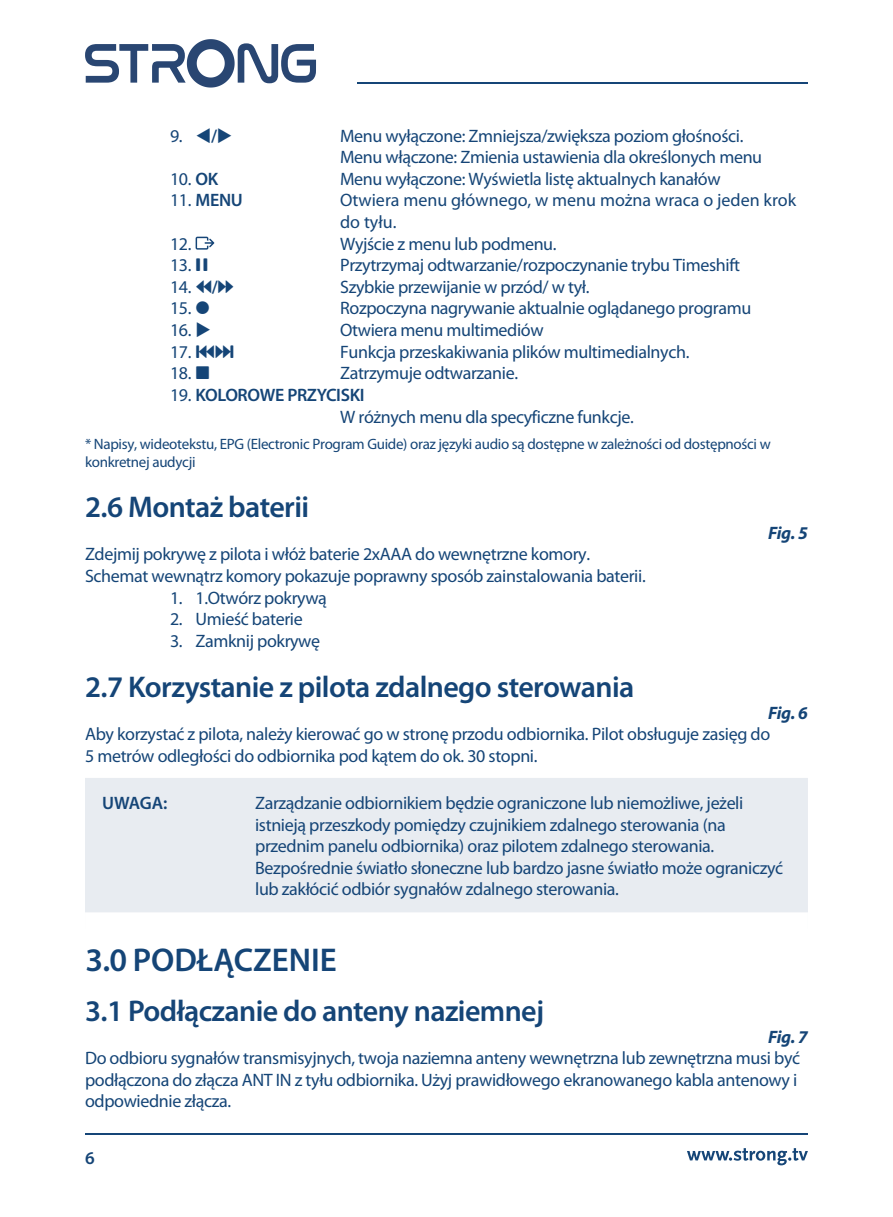
<style>
.page{position:relative;width:893px;height:1217px;background:#fff}
.page>*{position:absolute;margin:0;border:0;box-sizing:border-box;transform-origin:0 0}
.t1{font:600 33px "Myriad Pro";color:#154577}
.t2{font:600 30px "Myriad Pro";letter-spacing:-.02em;color:#154577}
.t3{font:18px/21.6px "Myriad Pro";letter-spacing:-.02em;color:#154577}
.t4{font:18px/21.6px "Myriad Pro";color:#154577}
.t5{font:italic 700 18px "Myriad Pro";letter-spacing:-.02em;color:#154577}
.t6{font:600 18px "Myriad Pro";letter-spacing:-.02em;color:#154577}
.t7{font:15px/18px "Myriad Pro";letter-spacing:-.02em;color:#154577}
.s1{font-weight:600}
.s2{font-weight:400}
.s3{font-family:"Guifxv 2 Transports"}
</style>
<div class="page">
<div style="left:85px;top:777px;width:723px;height:150px;background:#e8ecf1"></div>
<div style="left:85px;top:912px;width:723px;height:105px;background:#fff"></div>
<svg style="left:196px;top:236px;width:18px;height:13px"></svg>
<hr style="left:358px;top:83px;width:450px;height:1px;background:#154577">
<svg style="left:85px;top:39px;width:231px;height:48px"></svg>
<hr style="left:86px;top:1132px;width:722px;height:1px;background:#154577">
<svg style="left:687px;top:1148px;width:121px;height:16px"></svg>
<p class="t3" style="left:170px;top:125px;width:64px">9. ▼<span class="s1">/</span>◆</p>
<p class="t3" style="left:340px;top:125px;width:424px">Menu wyłączone: Zmniejsza/zwiększa poziom głośności.<br>Menu włączone: Zmienia ustawienia dla określonych menu</p>
<p class="t3" style="left:170px;top:168px;width:50px">10. <span class="s1">OK</span></p>
<p class="t3" style="left:340px;top:168px;width:382px">Menu wyłączone: Wyświetla listę aktualnych kanałów</p>
<p class="t6" style="left:170px;top:189px;width:74px"><span class="s2">11.</span> MENU</p>
<p class="t4" style="left:340px;top:190px;width:457px">Otwiera menu głównego, w menu można wraca o jeden krok do tyłu.</p>
<p class="t3" style="left:170px;top:233px;width:23px">12.</p>
<p class="t3" style="left:340px;top:233px;width:218px">Wyjście z menu lub podmenu.</p>
<p class="t3" style="left:170px;top:255px;width:40px">13. <span class="s3">2</span></p>
<p class="t3" style="left:340px;top:255px;width:401px">Przytrzymaj odtwarzanie/rozpoczynanie trybu Timeshift</p>
<p class="t3" style="left:170px;top:276px;width:66px">14. <span class="s3">5</span><span class="s1">/</span><span class="s3">6</span></p>
<p class="t3" style="left:340px;top:276px;width:251px">Szybkie przewijanie w przód/ w tył.</p>
<p class="t3" style="left:170px;top:298px;width:41px">15. <span class="s3">4</span></p>
<p class="t3" style="left:340px;top:298px;width:413px">Rozpoczyna nagrywanie aktualnie oglądanego programu</p>
<p class="t3" style="left:170px;top:319px;width:43px">16. ◆</p>
<p class="t3" style="left:340px;top:319px;width:205px">Otwiera menu multimediów</p>
<p class="t3" style="left:170px;top:341px;width:66px">17. <span class="s3">78</span></p>
<p class="t3" style="left:340px;top:341px;width:351px">Funkcja przeskakiwania plików multimedialnych.</p>
<p class="t3" style="left:170px;top:363px;width:41px">18. <span class="s3">3</span></p>
<p class="t3" style="left:340px;top:363px;width:180px">Zatrzymuje odtwarzanie.</p>
<p class="t3" style="left:340px;top:384px;width:295px;text-indent:-170px">19. <span class="s1">KOLOROWE PRZYCISKI<br></span>W różnych menu dla specyficzne funkcje.</p>
<p class="t7" style="left:85px;top:435px;width:687px">* Napisy, wideotekstu, EPG (Electronic Program Guide) oraz języki audio są dostępne w zależności od dostępności w konkretnej audycji</p>
<h2 class="t2" style="left:85px;top:488px;width:226px">2.6 Montaż baterii</h2>
<p class="t5" style="left:768px;top:522px;width:41px">Fig. 5</p>
<p class="t3" style="left:85px;top:543px;width:562px">Zdejmij pokrywę z pilota i włóż baterie 2xAAA do wewnętrzne komory.<br>Schemat wewnątrz komory pokazuje poprawny sposób zainstalowania baterii.</p>
<p class="t3" style="left:170px;top:587px;width:158px">1. 1.Otwórz pokrywą</p>
<p class="t3" style="left:170px;top:608px;width:134px">2. Umieść baterie</p>
<p class="t3" style="left:170px;top:630px;width:152px">3. Zamknij pokrywę</p>
<h2 class="t2" style="left:85px;top:667px;width:551px">2.7 Korzystanie z pilota zdalnego sterowania</h2>
<p class="t5" style="left:768px;top:702px;width:41px">Fig. 6</p>
<p class="t3" style="left:85px;top:723px;width:687px">Aby korzystać z pilota, należy kierować go w stronę przodu odbiornika. Pilot obsługuje zasięg do<br>5 metrów odległości do odbiornika pod kątem do ok. 30 stopni.</p>
<p class="t6" style="left:102px;top:791px;width:67px">UWAGA:</p>
<p class="t3" style="left:255px;top:792px;width:530px">Zarządzanie odbiornikiem będzie ograniczone lub niemożliwe, jeżeli istnieją przeszkody pomiędzy czujnikiem zdalnego sterowania (na przednim panelu odbiornika) oraz pilotem zdalnego sterowania.<br>Bezpośrednie światło słoneczne lub bardzo jasne światło może ograniczyć lub zakłócić odbiór sygnałów zdalnego sterowania.</p>
<h1 class="t1" style="left:85px;top:938px;width:253px">3.0 PODŁĄCZENIE</h1>
<h2 class="t2" style="left:85px;top:991px;width:461px">3.1 Podłączanie do anteny naziemnej</h2>
<p class="t5" style="left:768px;top:1026px;width:41px">Fig. 7</p>
<p class="t3" style="left:85px;top:1047px;width:717px">Do odbioru sygnałów transmisyjnych, twoja naziemna anteny wewnętrzna lub zewnętrzna musi być podłączona do złącza ANT IN z tyłu odbiornika. Użyj prawidłowego ekranowanego kabla antenowy i odpowiednie złącza.</p>
<p class="t6" style="left:85px;top:1146px;width:11px">6</p>
</div>
